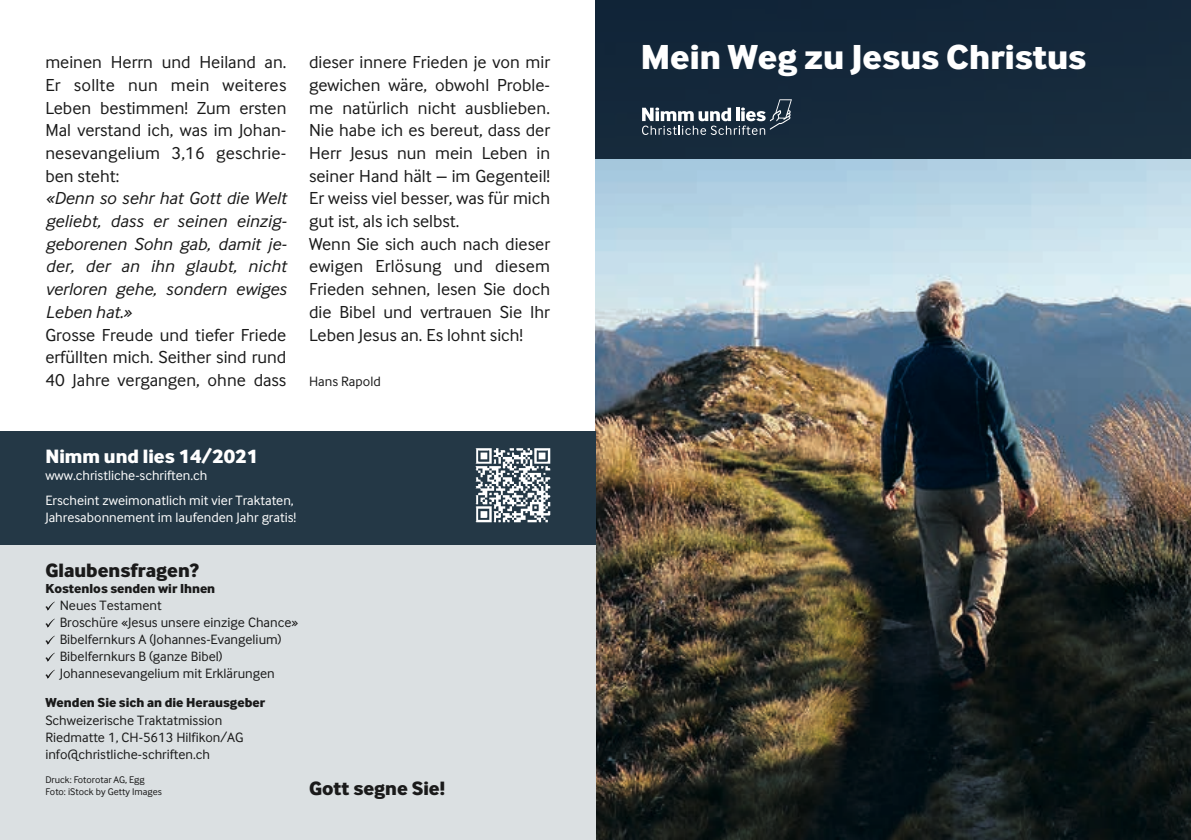
<style>
.page{position:relative;width:1191px;height:840px;background:#fff}
.page>*{position:absolute;margin:0;border:0;box-sizing:border-box;transform-origin:0 0}
.t1{font:36px "Inter Face Corp X Bold";color:#fff}
.t2{font:20px "Inter Face Corp X Bold";color:#1a1a1a}
.t3{font:20px "Inter Face Corp X Bold";color:#fff}
.t4{font:18px/22.6px "Inter Face Corp";color:#1a1a1a;text-align:justify}
.t5{font:italic 18px/22.6px "Inter Face Corp";color:#1a1a1a;text-align:justify}
.t6{font:14px/17px "Inter Face Corp";color:#1a1a1a}
.t7{font:14px/25px "Inter Face Corp";color:#fff}
.t8{font:13.6px "Inter Face Corp X Bold";color:#1a1a1a}
.t9{font:10px/12px "Inter Face Corp";color:#1a1a1a}
</style>
<div class="page">
<img style="left:595px;top:159px;width:596px;height:680px">
<div style="left:595px;top:0;width:596px;height:159px;background:#14283b"></div>
<div style="left:0;top:544px;width:595px;height:295px;background:#dbe0e2"></div>
<svg style="left:45px;top:601px;width:10px;height:9px"></svg>
<svg style="left:45px;top:618px;width:10px;height:9px"></svg>
<svg style="left:45px;top:635px;width:10px;height:9px"></svg>
<svg style="left:45px;top:652px;width:10px;height:9px"></svg>
<svg style="left:45px;top:669px;width:10px;height:9px"></svg>
<div style="left:0;top:431px;width:595px;height:113px;background:#243846"></div>
<img style="left:475px;top:448px;width:76px;height:75px">
<svg style="left:642px;top:99px;width:150px;height:36px"></svg>
<p class="t4" style="left:45px;top:51px;width:243px">meinen Herrn und Heiland an.<br>Er sollte nun mein weiteres Leben bestimmen! Zum ersten Mal verstand ich, was im Johan&shy;nesevangelium 3,16 geschrie&shy;ben steht:</p>
<p class="t5" style="left:45px;top:187px;width:243px">«Denn so sehr hat Gott die Welt geliebt, dass er seinen einzig&shy;geborenen Sohn gab, damit je&shy;der, der an ihn glaubt, nicht verloren gehe, sondern ewiges Leben hat.»</p>
<p class="t4" style="left:45px;top:323px;width:242px">Grosse Freude und tiefer Friede erfüllten mich. Seither sind rund 40 Jahre vergangen, ohne dass</p>
<p class="t4" style="left:309px;top:51px;width:242px;text-align:left">dieser innere Frieden je von mir gewichen wäre, obwohl Proble&shy;me natürlich nicht ausblieben.<br>Nie habe ich es bereut, dass der<br>Herr Jesus nun mein Leben in seiner Hand hält – im Gegenteil!<br>Er weiss viel besser, was für mich gut ist, als ich selbst.<br>Wenn Sie sich auch nach dieser ewigen Erlösung und diesem<br>Frieden sehnen, lesen Sie doch die Bibel und vertrauen Sie Ihr<br>Leben Jesus an. Es lohnt sich!</p>
<p class="t6" style="left:309px;top:372px;width:73px">Hans Rapold</p>
<p class="t3" style="left:45px;top:444px;width:214px">Nimm und lies 14/2021</p>
<p class="t7" style="left:45px;top:462px;width:250px">www.christliche-schriften.ch<br>Erscheint zweimonatlich mit vier Traktaten,</p>
<p class="t7" style="left:45px;top:504px;width:252px">Jahresabonnement im laufenden Jahr gratis!</p>
<p class="t2" style="left:45px;top:558px;width:155px">Glaubensfragen?</p>
<p class="t8" style="left:45px;top:580px;width:171px">Kostenlos senden wir Ihnen</p>
<p class="t6" style="left:60px;top:596px;width:240px">Neues Testament<br>Broschüre «Jesus unsere einzige Chance» Bibelfernkurs A (Johannes-Evangelium)<br>Bibelfernkurs B (ganze Bibel)<br>Johannesevangelium mit Erklärungen</p>
<p class="t8" style="left:45px;top:694px;width:221px">Wenden Sie sich an die Herausgeber</p>
<p class="t6" style="left:45px;top:710px;width:200px">Schweizerische Traktatmission<br>Riedmatte 1, CH-5613 Hilfikon/AG info@christliche-schriften.ch</p>
<p class="t9" style="left:45px;top:772px;width:118px">Druck: Fotorotar AG, Egg<br>Foto: iStock by Getty Images</p>
<p class="t2" style="left:309px;top:775px;width:137px">Gott segne Sie!</p>
<h1 class="t1" style="left:641px;top:36px;width:447px">Mein Weg zu Jesus Christus</h1>
</div>
